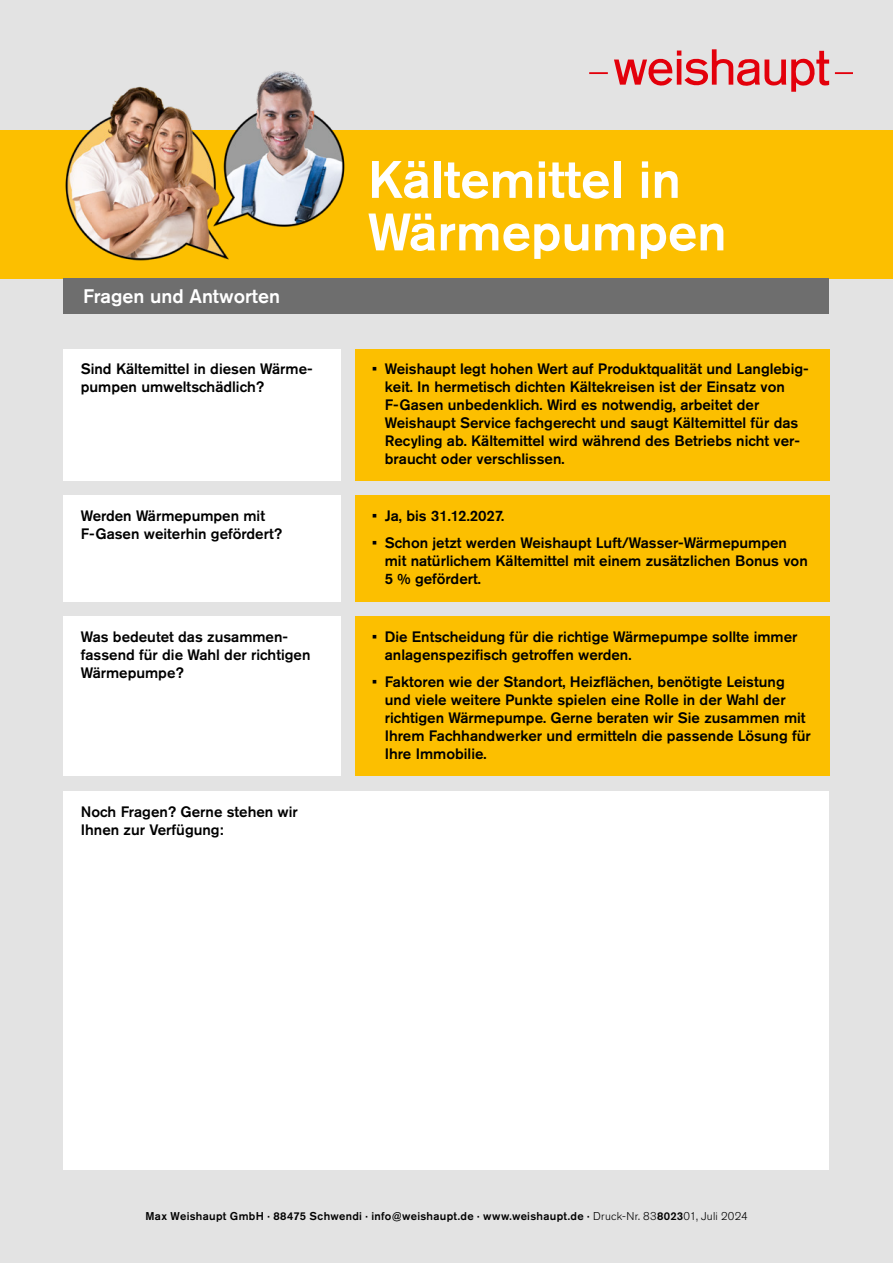
<style>
.page{position:relative;width:893px;height:1263px;background:#e3e3e3}
.page>*{position:absolute;margin:0;border:0;box-sizing:border-box;transform-origin:0 0}
.t1{font:500 52.2px/52.5px "Akzidenz Grotesk Pro";color:#fff}
.t2{font:500 19.5px "Akzidenz Grotesk Pro";color:#fff}
.t3{font:500 15px/18px "Akzidenz Grotesk Pro";color:#000}
.t4{font:500 11.25px "Akzidenz Grotesk Pro";letter-spacing:.025em;color:#000}
.s1{font-weight:300}
</style>
<div class="page">
<div style="left:0;top:130px;width:893px;height:149px;background:#fcbf00"></div>
<svg style="left:589px;top:49px;width:263px;height:43px"></svg>
<div style="left:355px;top:349px;width:474px;height:131px;background:#fcbf00"></div>
<div style="left:355px;top:617px;width:474px;height:159px;background:#fcbf00"></div>
<div style="left:64px;top:349px;width:277px;height:131px;background:#fff"></div>
<div style="left:64px;top:617px;width:277px;height:159px;background:#fff"></div>
<div style="left:64px;top:791px;width:765px;height:378px;background:#fff"></div>
<div style="left:64px;top:279px;width:765px;height:35px;background:#6e6e6e"></div>
<div style="left:355px;top:495px;width:474px;height:107px;background:#fcbf00"></div>
<div style="left:64px;top:495px;width:277px;height:107px;background:#fff"></div>
<img style="left:241px;top:71px;width:104px;height:156px">
<img style="left:65px;top:86px;width:176px;height:175px">
<h2 class="t2" style="left:83px;top:283px;width:198px">Fragen und Antworten</h2>
<p class="t3" style="left:81px;top:360px;width:233px">Sind Kältemittel in diesen Wärme&shy;pumpen umweltschädlich?</p>
<h1 class="t1" style="left:368px;top:152px;width:360px">Kältemittel in<br>Wärmepumpen</h1>
<p class="t3" style="left:385px;top:360px;width:425px;text-indent:-13px">• Weishaupt legt hohen Wert auf Produktqualität und Langlebig&shy;keit. In hermetisch dichten Kältekreisen ist der Einsatz von F-Gasen unbedenklich. Wird es notwendig, arbeitet der Weishaupt Service fachgerecht und saugt Kältemittel für das Recyling ab. Kältemittel wird während des Betriebs nicht ver&shy;braucht oder verschlissen.</p>
<p class="t3" style="left:81px;top:506px;width:203px">Werden Wärmepumpen mit<br>F-Gasen weiterhin gefördert?</p>
<p class="t3" style="left:372px;top:506px;width:134px">• Ja, bis 31.12.2027.</p>
<p class="t3" style="left:385px;top:533px;width:424px;text-indent:-13px">• Schon jetzt werden Weishaupt Luft/Wasser-Wärmepumpen mit natürlichem Kältemittel mit einem zusätzlichen Bonus von<br>5 % gefördert.</p>
<p class="t3" style="left:81px;top:628px;width:231px">Was bedeutet das zusammen&shy;fassend für die Wahl der richtigen<br>Wärmepumpe?</p>
<p class="t3" style="left:81px;top:802px;width:219px">Noch Fragen? Gerne stehen wir<br>Ihnen zur Verfügung:</p>
<p class="t3" style="left:385px;top:628px;width:414px;text-indent:-13px">• Die Entscheidung für die richtige Wärmepumpe sollte immer anlagenspezifisch getroffen werden.</p>
<p class="t3" style="left:385px;top:673px;width:428px;text-indent:-13px">• Faktoren wie der Standort, Heizflächen, benötigte Leistung und viele weitere Punkte spielen eine Rolle in der Wahl der richtigen Wärmepumpe. Gerne beraten wir Sie zusammen mit Ihrem Fachhandwerker und ermitteln die passende Lösung für Ihre Immobilie.</p>
<p class="t4" style="left:145px;top:1209px;width:604px">Max Weishaupt GmbH · 88475 Schwendi · info@weishaupt.de · www.weishaupt.de · <span class="s1">Druck-Nr. 83</span>8023<span class="s1">01, Juli 2024</span></p>
</div>
